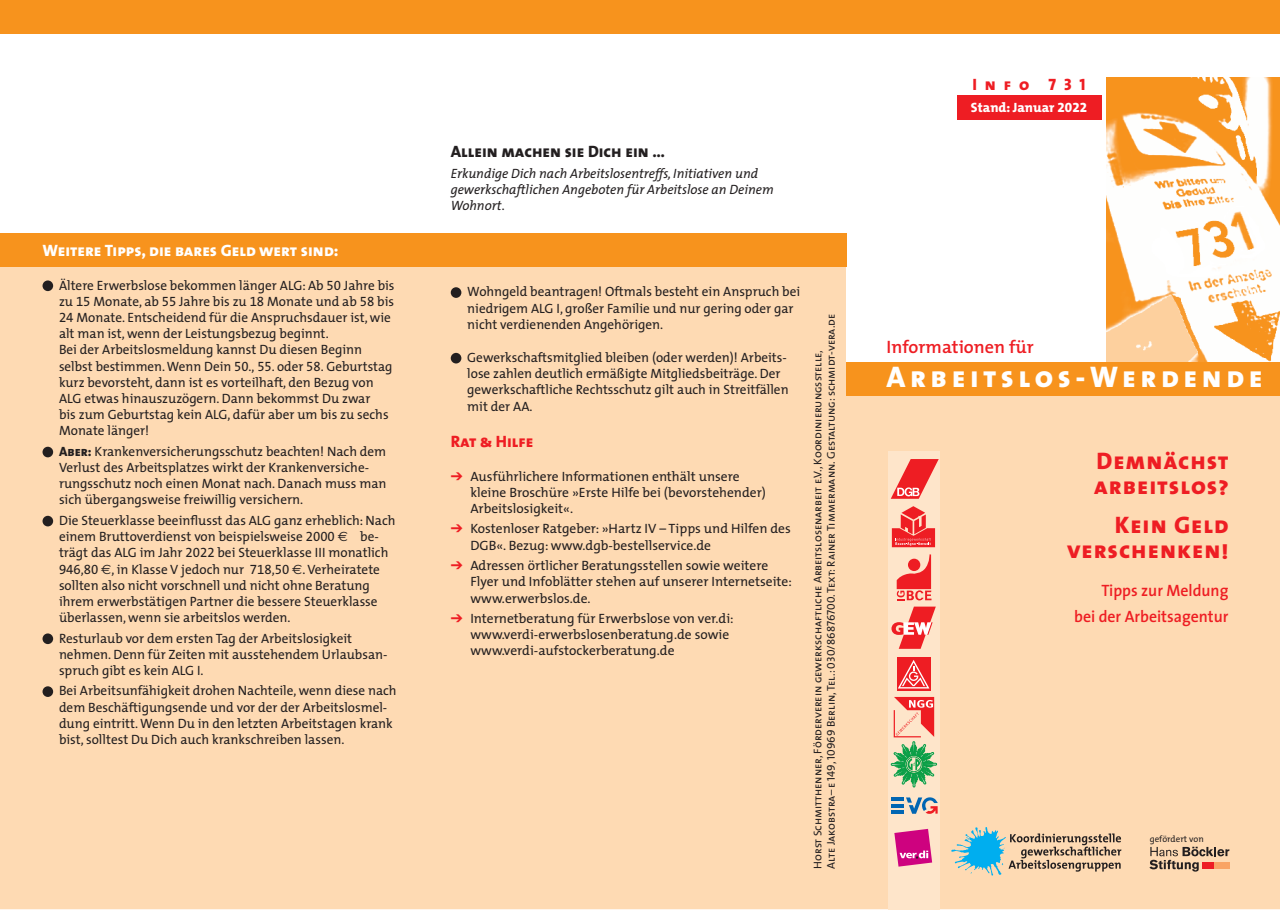
<style>
.page{position:relative;width:1280px;height:910px;background:#fff}
.page>*{position:absolute;margin:0;border:0;box-sizing:border-box;transform-origin:0 0}
.t1{font:30px "The Mix Extra Bold Caps";letter-spacing:.15em;color:#fff}
.t2{font:24px/25.5px "The Mix Extra Bold Caps";letter-spacing:.04em;color:#ee1d23}
.t3{font:600 18px "The Mix";color:#ee1d23}
.t4{font:600 16.5px/25.5px "The Sans";color:#ee1d23;text-align:right;scale:.96 1}
.t5{font:16.5px "The Mix Extra Bold Caps";color:#fff}
.t6{font:16.5px "The Mix Extra Bold Caps";color:#231f20}
.t7{font:16.5px "The Mix Extra Bold Caps";letter-spacing:.01em;color:#ee1d23}
.t8{font:13.5px/16.2px "The Mix";color:#231f20}
.t9{font:italic 13.5px/16.2px "The Mix";color:#231f20}
.t10{font:800 13.5px "The Mix";color:#fff}
.t11{font:11.25px/13.5px "The Mix Caps";color:#231f20}
.t12{font:9px "The Mix";color:#231f20}
.s1{font-family:"The Mix Expert"}
.s2{font-family:"The Mix Extra Bold Caps"}
.s3{font-family:"Euro Sans"}
.s4{color:#ee1d23}
.s5{font-family:"The Mix Extra Bold Expert";font-weight:400}
</style>
<div class="page">
<div style="left:0;top:250px;width:1280px;height:659px;background:#fedab3"></div>
<div style="left:889px;top:452px;width:51px;height:458px;background:#fee5ca"></div>
<div style="left:0;top:0;width:1280px;height:33px;background:#f7931d"></div>
<img style="left:1107px;top:77px;width:173px;height:285px">
<div style="left:846px;top:362px;width:434px;height:33px;background:#f7931d"></div>
<div style="left:0;top:234px;width:846px;height:33px;background:#f7931d"></div>
<div style="left:43px;top:280px;width:10px;height:11px;background:#231f20;border-radius:50%"></div>
<div style="left:43px;top:447px;width:10px;height:10px;background:#231f20;border-radius:50%"></div>
<div style="left:43px;top:516px;width:10px;height:10px;background:#231f20;border-radius:50%"></div>
<div style="left:43px;top:633px;width:10px;height:11px;background:#231f20;border-radius:50%"></div>
<div style="left:43px;top:686px;width:10px;height:11px;background:#231f20;border-radius:50%"></div>
<div style="left:451px;top:287px;width:10px;height:11px;background:#231f20;border-radius:50%"></div>
<div style="left:451px;top:353px;width:10px;height:10px;background:#231f20;border-radius:50%"></div>
<svg style="left:951px;top:827px;width:170px;height:49px;background:#bbb9a7"></svg>
<svg style="left:1149px;top:847px;width:80px;height:25px;background:#c39d82"></svg>
<svg style="left:891px;top:459px;width:48px;height:40px"></svg>
<svg style="left:897px;top:554px;width:34px;height:46px"></svg>
<svg style="left:894px;top:829px;width:38px;height:38px"></svg>
<svg style="left:897px;top:657px;width:33px;height:34px"></svg>
<svg style="left:898px;top:660px;width:31px;height:28px"></svg>
<svg style="left:891px;top:607px;width:45px;height:42px"></svg>
<svg style="left:892px;top:506px;width:43px;height:41px"></svg>
<svg style="left:891px;top:697px;width:47px;height:117px"></svg>
<div style="left:957px;top:95px;width:144px;height:24px;background:#ee1d23"></div>
<p class="t5" style="left:43px;top:237px;width:298px">Weitere Tipps, die bares Geld wert sind:</p>
<p class="t8" style="left:59px;top:277px;width:337px">Ältere Erwerbslose bekommen länger ALG: Ab <span class="s1">50</span> Jahre bis zu <span class="s1">15</span> Monate, ab <span class="s1">55</span> Jahre bis zu <span class="s1">18</span> Monate und ab <span class="s1">58</span> bis <span class="s1">24</span> Monate. Entscheidend für die Anspruchsdauer ist, wie alt man ist, wenn der Leistungsbezug beginnt.<br>Bei der Arbeitslosmeldung kannst Du diesen Beginn selbst bestimmen. Wenn Dein <span class="s1">50., 55</span>. oder <span class="s1">58.</span> Geburtstag kurz bevorsteht, dann ist es vorteilhaft, den Bezug von ALG etwas hinauszuzögern. Dann bekommst Du zwar<br>bis zum Geburtstag kein ALG, dafür aber um bis zu sechs Monate länger!</p>
<p class="t8" style="left:59px;top:443px;width:329px"><span class="s2">Aber:</span> Krankenversicherungsschutz beachten! Nach dem Verlust des Arbeitsplatzes wirkt der Krankenversiche&shy;rungsschutz noch einen Monat nach. Danach muss man sich übergangsweise freiwillig versichern.</p>
<p class="t8" style="left:59px;top:512px;width:338px">Die Steuerklasse beeinflusst das ALG ganz erheblich: Nach einem Bruttoverdienst von beispielsweise <span class="s1">2000</span> <span class="s3">E</span> € be&shy;trägt das ALG im Jahr <span class="s1">2022</span> bei Steuerklasse III monatlich <span class="s1">946,80</span> <span class="s3">E</span>, in Klasse V jedoch nur <span class="s1">718,50</span> <span class="s3">E</span>. Verheiratete sollten also nicht vorschnell und nicht ohne Beratung ihrem erwerbstätigen Partner die bessere Steuerklasse überlassen, wenn sie arbeitslos werden.</p>
<p class="t8" style="left:59px;top:629px;width:330px">Resturlaub vor dem ersten Tag der Arbeitslosigkeit nehmen. Denn für Zeiten mit ausstehendem Urlaubsan&shy;spruch gibt es kein ALG I.</p>
<p class="t8" style="left:59px;top:682px;width:339px">Bei Arbeitsunfähigkeit drohen Nachteile, wenn diese nach dem Beschäftigungsende und vor der der Arbeitslosmel&shy;dung eintritt. Wenn Du in den letzten Arbeitstagen krank bist, solltest Du Dich auch krankschreiben lassen.</p>
<p class="t6" style="left:451px;top:138px;width:216px">Allein machen sie Dich ein …</p>
<p class="t9" style="left:451px;top:165px;width:324px">Erkundige Dich nach Arbeitslosentreffs, Initiativen und gewerkschaftlichen Angeboten für Arbeitslose an Deinem<br>Wohnort.</p>
<p class="t8" style="left:467px;top:283px;width:334px">Wohngeld beantragen! Oftmals besteht ein Anspruch bei niedrigem ALG I, großer Familie und nur gering oder gar nicht verdienenden Angehörigen.</p>
<p class="t8" style="left:467px;top:349px;width:323px">Gewerkschaftsmitglied bleiben (oder werden)! Arbeits&shy;lose zahlen deutlich ermäßigte Mitgliedsbeiträge. Der gewerkschaftliche Rechtsschutz gilt auch in Streitfällen mit der AA.</p>
<p class="t7" style="left:451px;top:428px;width:84px">Rat &amp; Hilfe</p>
<p class="t8" style="left:470px;top:468px;width:297px;text-indent:-20px"><span class="s4">➔</span> Ausführlichere Informationen enthält unsere kleine Broschüre »Erste Hilfe bei (bevorstehender)<br>Arbeitslosigkeit«.</p>
<p class="t8" style="left:470px;top:520px;width:322px;text-indent:-20px"><span class="s4">➔</span> Kostenloser Ratgeber: »Hartz IV – Tipps und Hilfen des<br>DGB«. Bezug: www.dgb-bestellservice.de</p>
<p class="t8" style="left:470px;top:557px;width:323px;text-indent:-20px"><span class="s4">➔</span> Adressen örtlicher Beratungsstellen sowie weitere<br>Flyer und Infoblätter stehen auf unserer Internetseite: www.erwerbslos.de.</p>
<p class="t8" style="left:470px;top:610px;width:265px;text-indent:-20px"><span class="s4">➔</span> Internetberatung für Erwerbslose von ver.di: www.verdi-erwerbslosenberatung.de sowie www.verdi-aufstockerberatung.de</p>
<p class="t11" style="left:811px;top:869px;width:556px;rotate:-90deg">Horst Schmitthenner, Förderverein gewerkschaftliche Arbeitslosenarbeit e.V., Koordinierungsstelle,<br>Alte Jakobstraße 149, 10969 Berlin, Tel.: 030/86876700. Text: Rainer Timmermann. Gestaltung: schmidt-vera.de</p>
<p class="t7" style="left:972px;top:70px;width:115px">Info 731</p>
<p class="t10" style="left:971px;top:96px;width:118px">Stand: Januar <span class="s5">2022</span></p>
<h3 class="t3" style="left:887px;top:332px;width:149px">Informationen für</h3>
<h1 class="t1" style="left:887px;top:352px;width:378px">Arbeitslos-Werdende</h1>
<h2 class="t2" style="left:1094px;top:447px;width:136px">Demnächst arbeitslos?</h2>
<h2 class="t2" style="left:1067px;top:511px;width:163px;text-align:right">Kein Geld verschenken!</h2>
<p class="t4" style="left:1074px;top:578px;width:162px">Tipps zur Meldung<br>bei der Arbeitsagentur</p>
<p class="t12" style="left:1150px;top:831px;width:56px">gefördert von</p>
</div>
